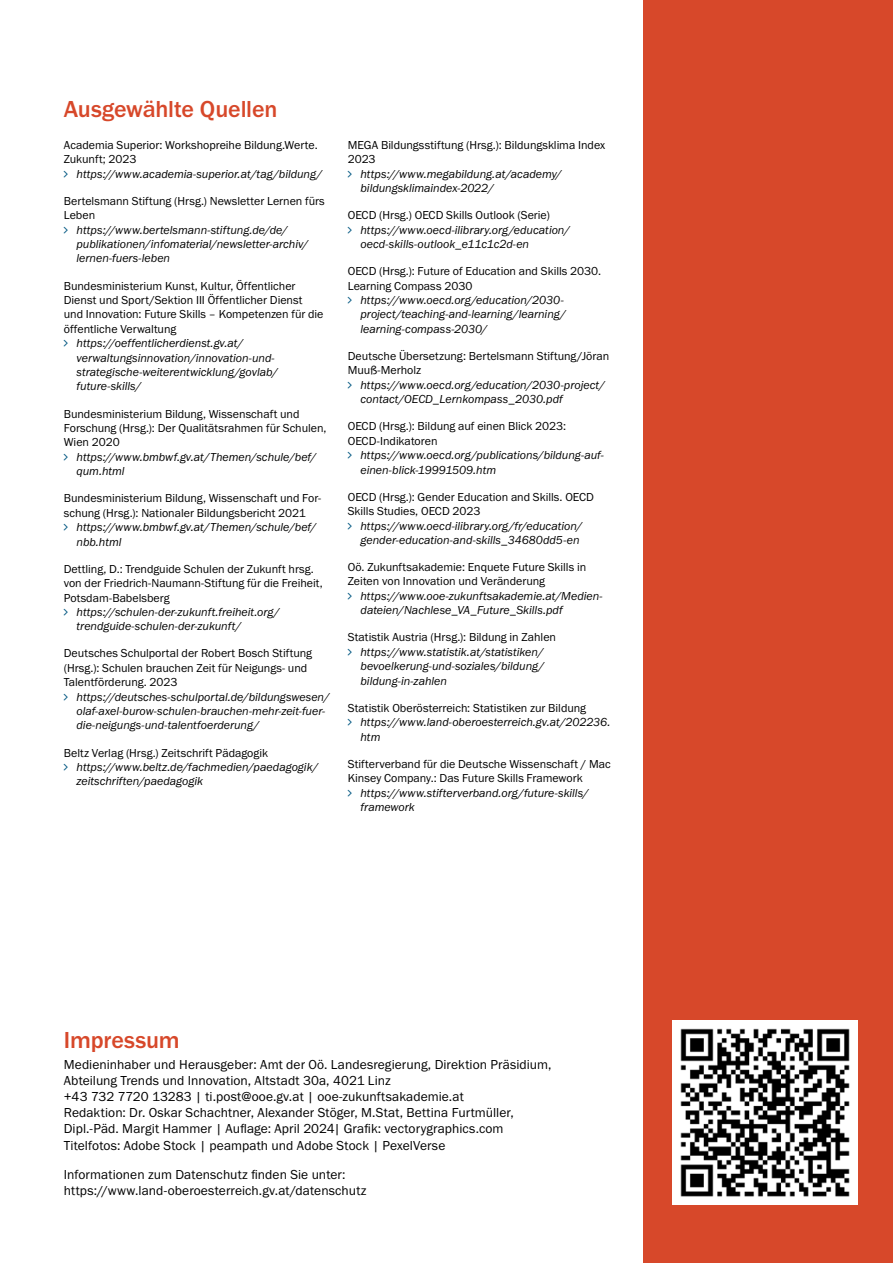
<style>
.page{position:relative;width:893px;height:1263px;background:#fff}
.page>*{position:absolute;margin:0;border:0;box-sizing:border-box;transform-origin:0 0}
.H4_ohne{font:500 24px "Franklin Gothic URW";letter-spacing:-.005em;color:#d7482a}
.Impressum{font:13.5px/16.2px "Franklin Gothic URW Boo";letter-spacing:.005em;color:#000}
.t1{font:12px/14.4px "Franklin Gothic URW Boo Ita";color:#000}
.Quellen{font:12px/14.4px "Franklin Gothic URW Boo";color:#000}
</style>
<div class="page">
<div style="left:643px;top:0;width:250px;height:1263px;background:#d7482a"></div>
<img style="left:673px;top:1020px;width:184px;height:185px">
<h4 class="H4_ohne" style="left:64px;top:95px;width:215px">Ausgewählte Quellen</h4>
<p class="Quellen" style="left:64px;top:137px;width:255px">Academia Superior: Workshopreihe Bildung.Werte.<br>Zukunft; 2023</p>
<p class="t1" style="left:77px;top:166px;width:247px">https://www.academia-superior.at/tag/bildung/</p>
<p class="Quellen" style="left:64px;top:193px;width:263px">Bertelsmann Stiftung (Hrsg.) Newsletter Lernen fürs<br>Leben</p>
<p class="t1" style="left:77px;top:222px;width:233px">https://www.bertelsmann-stiftung.de/de/ publikationen/infomaterial/newsletter-archiv/ lernen-fuers-leben</p>
<p class="Quellen" style="left:64px;top:278px;width:261px">Bundesministerium Kunst, Kultur, Öffentlicher Dienst und Sport/Sektion III Öffentlicher Dienst und Innovation: Future Skills – Kompetenzen für die öffentliche Verwaltung</p>
<p class="t1" style="left:77px;top:336px;width:203px">https://oeffentlicherdienst.gv.at/ verwaltungsinnovation/innovation-und&shy;strategische-weiterentwicklung/govlab/ future-skills/</p>
<p class="Quellen" style="left:64px;top:406px;width:264px">Bundesministerium Bildung, Wissenschaft und<br>Forschung (Hrsg.): Der Qualitätsrahmen für Schulen,<br>Wien 2020</p>
<p class="t1" style="left:77px;top:449px;width:241px">https://www.bmbwf.gv.at/Themen/schule/bef/ qum.html</p>
<p class="Quellen" style="left:64px;top:491px;width:259px">Bundesministerium Bildung, Wissenschaft und For&shy;schung (Hrsg.): Nationaler Bildungsbericht 2021</p>
<p class="t1" style="left:77px;top:520px;width:241px">https://www.bmbwf.gv.at/Themen/schule/bef/ nbb.html</p>
<p class="Quellen" style="left:64px;top:561px;width:260px">Dettling, D.: Trendguide Schulen der Zukunft hrsg. von der Friedrich-Naumann-Stiftung für die Freiheit,<br>Potsdam-Babelsberg</p>
<p class="t1" style="left:77px;top:604px;width:205px">https://schulen-der-zukunft.freiheit.org/ trendguide-schulen-der-zukunft/</p>
<p class="Quellen" style="left:64px;top:646px;width:250px">Deutsches Schulportal der Robert Bosch Stiftung (Hrsg.): Schulen brauchen Zeit für Neigungs- und<br>Talentförderung. 2023</p>
<p class="t1" style="left:77px;top:689px;width:255px">https://deutsches-schulportal.de/bildungswesen/ olaf-axel-burow-schulen-brauchen-mehr-zeit-fuer&shy;die-neigungs-und-talentfoerderung/</p>
<p class="Quellen" style="left:64px;top:745px;width:206px">Beltz Verlag (Hrsg.) Zeitschrift Pädagogik</p>
<p class="t1" style="left:77px;top:759px;width:243px">https://www.beltz.de/fachmedien/paedagogik/ zeitschriften/paedagogik</p>
<p class="Quellen" style="left:348px;top:137px;width:259px">MEGA Bildungsstiftung (Hrsg.): Bildungsklima Index<br>2023</p>
<p class="t1" style="left:360px;top:166px;width:203px">https://www.megabildung.at/academy/ bildungsklimaindex-2022/</p>
<p class="Quellen" style="left:348px;top:208px;width:204px">OECD (Hrsg.) OECD Skills Outlook (Serie)</p>
<p class="t1" style="left:360px;top:222px;width:211px">https://www.oecd-ilibrary.org/education/ oecd-skills-outlook_e11c1c2d-en</p>
<p class="Quellen" style="left:348px;top:264px;width:255px">OECD (Hrsg.): Future of Education and Skills 2030.<br>Learning Compass 2030</p>
<p class="t1" style="left:360px;top:293px;width:207px">https://www.oecd.org/education/2030- project/teaching-and-learning/learning/ learning-compass-2030/</p>
<p class="Quellen" style="left:348px;top:349px;width:263px">Deutsche Übersetzung: Bertelsmann Stiftung/Jöran<br>Muuß-Merholz</p>
<p class="t1" style="left:360px;top:377px;width:246px">https://www.oecd.org/education/2030-project/ contact/OECD_Lernkompass_2030.pdf</p>
<p class="Quellen" style="left:348px;top:419px;width:220px">OECD (Hrsg.): Bildung auf einen Blick 2023:<br>OECD-Indikatoren</p>
<p class="t1" style="left:360px;top:448px;width:245px">https://www.oecd.org/publications/bildung-auf&shy;einen-blick-19991509.htm</p>
<p class="Quellen" style="left:348px;top:489px;width:248px">OECD (Hrsg.): Gender Education and Skills. OECD<br>Skills Studies, OECD 2023</p>
<p class="t1" style="left:360px;top:518px;width:223px">https://www.oecd-ilibrary.org/fr/education/ gender-education-and-skills_34680dd5-en</p>
<p class="Quellen" style="left:348px;top:560px;width:240px">Oö. Zukunftsakademie: Enquete Future Skills in<br>Zeiten von Innovation und Veränderung</p>
<p class="t1" style="left:360px;top:588px;width:243px">https://www.ooe-zukunftsakademie.at/Medien&shy;dateien/Nachlese_VA_Future_Skills.pdf</p>
<p class="Quellen" style="left:348px;top:630px;width:210px">Statistik Austria (Hrsg.): Bildung in Zahlen</p>
<p class="t1" style="left:360px;top:644px;width:186px;text-align:justify">https://www.statistik.at/statistiken/ bevoelkerung-und-soziales/bildung/ bildung-in-zahlen</p>
<p class="Quellen" style="left:348px;top:700px;width:240px">Statistik Oberösterreich: Statistiken zur Bildung</p>
<p class="t1" style="left:360px;top:715px;width:251px">https://www.land-oberoesterreich.gv.at/202236. htm</p>
<p class="Quellen" style="left:348px;top:756px;width:264px">Stifterverband für die Deutsche Wissenschaft / Mac<br>Kinsey Company.: Das Future Skills Framework</p>
<p class="t1" style="left:360px;top:785px;width:230px">https://www.stifterverband.org/future-skills/ framework</p>
<h4 class="H4_ohne" style="left:64px;top:1025px;width:118px">Impressum</h4>
<p class="Impressum" style="left:64px;top:1056px;width:489px">Medieninhaber und Herausgeber: Amt der Oö. Landesregierung, Direktion Präsidium,<br>Abteilung Trends und Innovation, Altstadt 30a, 4021 Linz</p>
<p class="Impressum" style="left:64px;top:1088px;width:451px">+43 732 7720 13283 | ti.post@ooe.gv.at | ooe-zukunftsakademie.at Redaktion: Dr. Oskar Schachtner, Alexander Stöger, M.Stat, Bettina Furtmüller, Dipl.-Päd. Margit Hammer | Auflage: April 2024| Grafik: vectorygraphics.com Titelfotos: Adobe Stock | peampath und Adobe Stock | PexelVerse</p>
<p class="Impressum" style="left:64px;top:1166px;width:304px">Informationen zum Datenschutz finden Sie unter: https://www.land-oberoesterreich.gv.at/datenschutz</p>
</div>
